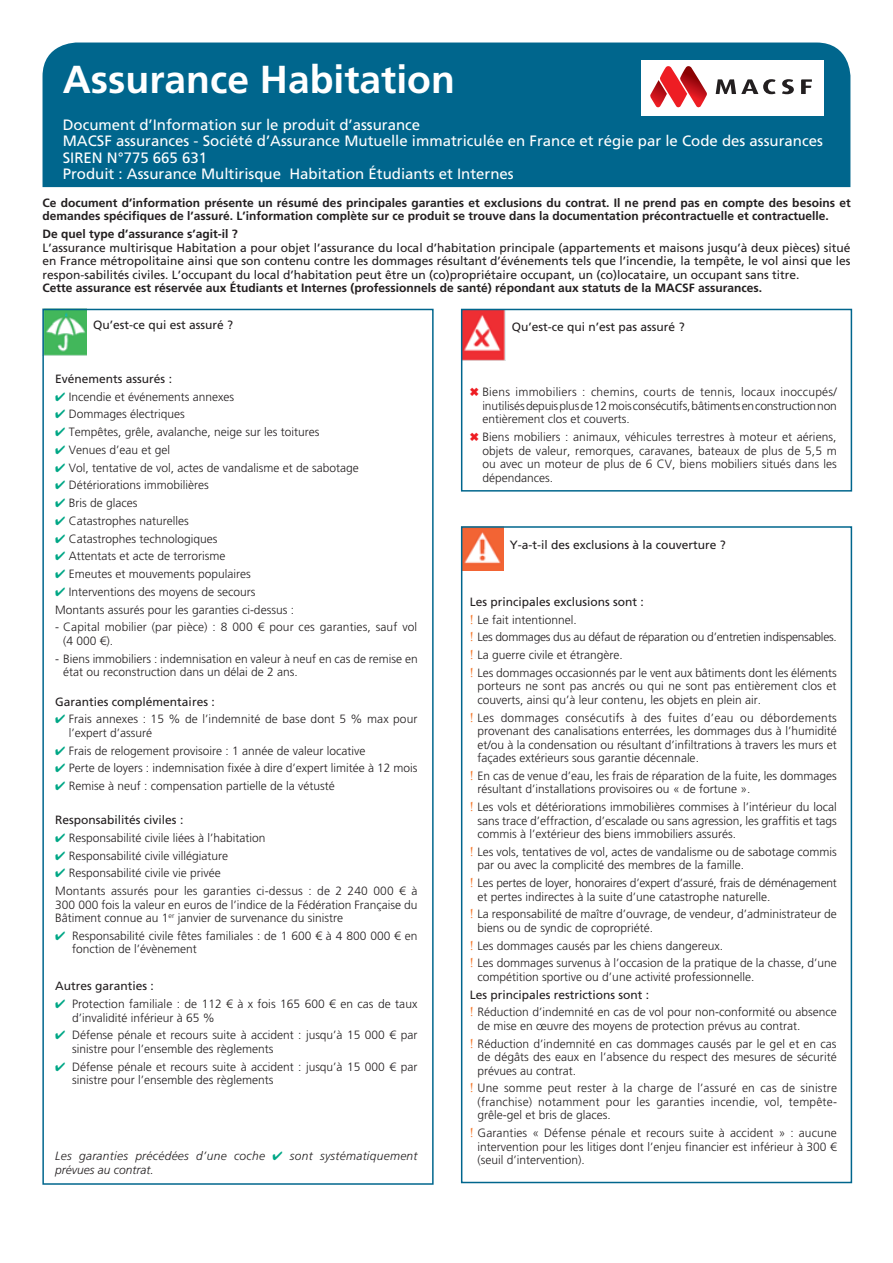
<style>
.page{position:relative;width:893px;height:1263px;background:#fff}
.page>*{position:absolute;margin:0;border:0;box-sizing:border-box;transform-origin:0 0}
.t1{font:700 39px "Frutiger LT Std";color:#fff}
.t2{font:15px/16.5px "Frutiger LT Std";color:#fff}
.t3{font:300 12px/13.5px "Frutiger LT Std";color:#231f20}
.t4{font:12px/13.5px "Frutiger LT Std";color:#231f20;text-align:justify}
.t5{font:700 12px/13.5px "Frutiger LT Std";color:#231f20}
.t6{font:300 12px/13.5px "Frutiger LT Std";letter-spacing:-.02em;color:#231f20}
.t7{font:italic 300 12px/13.5px "Frutiger LT Std";letter-spacing:.025em;color:#231f20}
.s1{color:#00a786}
.s2{color:#ee1d23}
</style>
<div class="page">
<div style="left:43px;top:43px;width:807px;height:144px;background:#00668d"></div>
<img style="left:45px;top:312px;width:41px;height:44px">
<img style="left:464px;top:312px;width:41px;height:49px">
<img style="left:464px;top:529px;width:39px;height:41px">
<div style="left:641px;top:61px;width:182px;height:55px;background:#fff"></div>
<svg style="left:650px;top:66px;width:57px;height:42px"></svg>
<svg style="left:801px;top:79px;width:11px;height:15px"></svg>
<svg style="left:782px;top:79px;width:12px;height:15px"></svg>
<svg style="left:716px;top:79px;width:59px;height:15px"></svg>
<div style="left:42px;top:309px;width:392px;height:876px;border:2px solid #00668d"></div>
<div style="left:461px;top:526px;width:391px;height:657px;border:2px solid #00668d"></div>
<div style="left:461px;top:309px;width:391px;height:183px;border:2px solid #00668d"></div>
<h1 class="t1" style="left:63px;top:57px;width:394px">Assurance Habitation</h1>
<p class="t2" style="left:63px;top:116px;width:762px">Document d’Information sur le produit d’assurance<br>MACSF assurances - Société d’Assurance Mutuelle immatriculée en France et régie par le Code des assurances SIREN N°775 665 631<br>Produit : Assurance Multirisque Habitation Étudiants et Internes</p>
<p class="t5" style="left:43px;top:196px;width:810px">Ce document d’information présente un résumé des principales garanties et exclusions du contrat. Il ne prend pas en compte des besoins et demandes spécifiques de l’assuré. L’information complète sur ce produit se trouve dans la documentation précontractuelle et contractuelle.</p>
<p class="t5" style="left:43px;top:227px;width:197px">De quel type d’assurance s’agit-il ?</p>
<p class="t4" style="left:43px;top:241px;width:809px">L’assurance multirisque Habitation a pour objet l’assurance du local d’habitation principale (appartements et maisons jusqu’à deux pièces) situé en France métropolitaine ainsi que son contenu contre les dommages résultant d’événements tels que l’incendie, la tempête, le vol ainsi que les respon-sabilités civiles. L’occupant du local d’habitation peut être un (co)propriétaire occupant, un (co)locataire, un occupant sans titre.</p>
<p class="t5" style="left:43px;top:281px;width:721px">Cette assurance est réservée aux Étudiants et Internes (professionnels de santé) répondant aux statuts de la MACSF assurances.</p>
<p class="t4" style="left:93px;top:318px;width:142px">Qu’est-ce qui est assuré ?</p>
<p class="t4" style="left:55px;top:372px;width:118px">Evénements assurés :</p>
<p class="t3" style="left:55px;top:390px;width:180px"><span class="s1">✔</span> Incendie et événements annexes</p>
<p class="t3" style="left:55px;top:408px;width:131px"><span class="s1">✔</span> Dommages électriques</p>
<p class="t3" style="left:55px;top:425px;width:266px"><span class="s1">✔</span> Tempêtes, grêle, avalanche, neige sur les toitures</p>
<p class="t3" style="left:55px;top:443px;width:116px"><span class="s1">✔</span> Venues d’eau et gel</p>
<p class="t3" style="left:55px;top:461px;width:305px"><span class="s1">✔</span> Vol, tentative de vol, actes de vandalisme et de sabotage</p>
<p class="t3" style="left:55px;top:479px;width:155px"><span class="s1">✔</span> Détériorations immobilières</p>
<p class="t3" style="left:55px;top:496px;width:84px"><span class="s1">✔</span> Bris de glaces</p>
<p class="t3" style="left:55px;top:514px;width:135px"><span class="s1">✔</span> Catastrophes naturelles</p>
<p class="t3" style="left:55px;top:532px;width:164px"><span class="s1">✔</span> Catastrophes technologiques</p>
<p class="t3" style="left:55px;top:550px;width:172px"><span class="s1">✔</span> Attentats et acte de terrorisme</p>
<p class="t3" style="left:55px;top:567px;width:197px"><span class="s1">✔</span> Emeutes et mouvements populaires</p>
<p class="t3" style="left:55px;top:583px;width:240px;line-height:17.7px"><span class="s1">✔</span> Interventions des moyens de secours<br>Montants assurés pour les garanties ci-dessus :</p>
<p class="t3" style="left:63px;top:621px;width:356px;text-indent:-8px">- Capital mobilier (par pièce) : 8 000 € pour ces garanties, sauf vol (4 000 €).</p>
<p class="t3" style="left:63px;top:652px;width:356px;text-indent:-8px">- Biens immobiliers : indemnisation en valeur à neuf en cas de remise en état ou reconstruction dans un délai de 2 ans.</p>
<p class="t4" style="left:55px;top:695px;width:161px">Garanties complémentaires :</p>
<p class="t3" style="left:69px;top:713px;width:350px;text-indent:-13px"><span class="s1">✔</span> Frais annexes : 15 % de l’indemnité de base dont 5 % max pour l’expert d’assuré</p>
<p class="t3" style="left:55px;top:744px;width:312px"><span class="s1">✔</span> Frais de relogement provisoire : 1 année de valeur locative</p>
<p class="t3" style="left:55px;top:762px;width:364px"><span class="s1">✔</span> Perte de loyers : indemnisation fixée à dire d’expert limitée à 12 mois</p>
<p class="t3" style="left:55px;top:779px;width:281px"><span class="s1">✔</span> Remise à neuf : compensation partielle de la vétusté</p>
<p class="t4" style="left:55px;top:813px;width:130px">Responsabilités civiles :</p>
<p class="t3" style="left:55px;top:831px;width:212px"><span class="s1">✔</span> Responsabilité civile liées à l’habitation</p>
<p class="t3" style="left:55px;top:849px;width:174px"><span class="s1">✔</span> Responsabilité civile villégiature</p>
<p class="t3" style="left:55px;top:864px;width:364px;line-height:17.7px"><span class="s1">✔</span> Responsabilité civile vie privée<br>Montants assurés pour les garanties ci-dessus : de 2 240 000 € à</p>
<p class="t3" style="left:55px;top:898px;width:364px">300 000 fois la valeur en euros de l’indice de la Fédération Française du<br>Bâtiment connue au 1<sup>er</sup> janvier de survenance du sinistre</p>
<p class="t3" style="left:72px;top:929px;width:347px;text-indent:-17px"><span class="s1">✔</span> Responsabilité civile fêtes familiales : de 1 600 € à 4 800 000 € en fonction de l’évènement</p>
<p class="t4" style="left:55px;top:979px;width:100px">Autres garanties :</p>
<p class="t3" style="left:72px;top:997px;width:347px;text-indent:-17px"><span class="s1">✔</span> Protection familiale : de 112 € à x fois 165 600 € en cas de taux d’invalidité inférieur à 65 %</p>
<p class="t3" style="left:72px;top:1029px;width:347px;text-indent:-17px"><span class="s1">✔</span> Défense pénale et recours suite à accident : jusqu’à 15 000 € par sinistre pour l’ensemble des règlements</p>
<p class="t3" style="left:72px;top:1060px;width:347px;text-indent:-17px"><span class="s1">✔</span> Défense pénale et recours suite à accident : jusqu’à 15 000 € par sinistre pour l’ensemble des règlements</p>
<p class="t7" style="left:55px;top:1149px;width:364px">Les garanties précédées d’une coche <span class="s1">✔</span> sont systématiquement prévues au contrat.</p>
<p class="t4" style="left:512px;top:320px;width:174px">Qu’est-ce qui n’est pas assuré ?</p>
<p class="t3" style="left:482px;top:386px;width:356px;text-align:justify;text-indent:-12px"><span class="s2">✖</span> Biens immobiliers : chemins, courts de tennis, locaux inoccupés/ inutilisés depuis plus de 12 mois consécutifs, bâtiments en construction non entièrement clos et couverts.</p>
<p class="t3" style="left:482px;top:430px;width:356px;text-align:justify;text-indent:-12px"><span class="s2">✖</span> Biens mobiliers : animaux, véhicules terrestres à moteur et aériens, objets de valeur, remorques, caravanes, bateaux de plus de 5,5 m ou avec un moteur de plus de 6 CV, biens mobiliers situés dans les dépendances.</p>
<p class="t4" style="left:510px;top:538px;width:218px">Y-a-t-il des exclusions à la couverture ?</p>
<p class="t4" style="left:470px;top:595px;width:176px">Les principales exclusions sont :</p>
<p class="t3" style="left:477px;top:611px;width:361px;line-height:17.7px">Le fait intentionnel.<br>Les dommages dus au défaut de réparation ou d’entretien indispensables.<br>La guerre civile et étrangère.<br>Les dommages occasionnés par le vent aux bâtiments dont les éléments</p>
<p class="t3" style="left:478px;top:680px;width:360px">porteurs ne sont pas ancrés ou qui ne sont pas entièrement clos et couverts, ainsi qu’à leur contenu, les objets en plein air.</p>
<p class="t3" style="left:478px;top:711px;width:361px;text-align:justify">Les dommages consécutifs à des fuites d’eau ou débordements provenant des canalisations enterrées, les dommages dus à l’humidité et/ou à la condensation ou résultant d’infiltrations à travers les murs et façades extérieurs sous garantie décennale.</p>
<p class="t3" style="left:478px;top:769px;width:361px">En cas de venue d’eau, les frais de réparation de la fuite, les dommages résultant d’installations provisoires ou « de fortune ».</p>
<p class="t3" style="left:478px;top:800px;width:361px;text-align:justify">Les vols et détériorations immobilières commises à l’intérieur du local sans trace d’effraction, d’escalade ou sans agression, les graffitis et tags commis à l’extérieur des biens immobiliers assurés.</p>
<p class="t3" style="left:478px;top:845px;width:361px">Les vols, tentatives de vol, actes de vandalisme ou de sabotage commis par ou avec la complicité des membres de la famille.</p>
<p class="t6" style="left:478px;top:876px;width:361px">Les pertes de loyer, honoraires d’expert d’assuré, frais de déménagement et pertes indirectes à la suite d’une catastrophe naturelle.</p>
<p class="t3" style="left:478px;top:908px;width:361px">La responsabilité de maître d’ouvrage, de vendeur, d’administrateur de biens ou de syndic de copropriété.</p>
<p class="t3" style="left:478px;top:937px;width:361px;line-height:17.7px">Les dommages causés par les chiens dangereux.<br>Les dommages survenus à l’occasion de la pratique de la chasse, d’une</p>
<p class="t3" style="left:478px;top:970px;width:278px">compétition sportive ou d’une activité professionnelle.</p>
<p class="t4" style="left:470px;top:988px;width:181px">Les principales restrictions sont :</p>
<p class="t3" style="left:478px;top:1006px;width:361px">Réduction d’indemnité en cas de vol pour non-conformité ou absence de mise en œuvre des moyens de protection prévus au contrat.</p>
<p class="t3" style="left:478px;top:1037px;width:361px;text-align:justify">Réduction d’indemnité en cas dommages causés par le gel et en cas de dégâts des eaux en l’absence du respect des mesures de sécurité prévues au contrat.</p>
<p class="t3" style="left:478px;top:1082px;width:361px;text-align:justify">Une somme peut rester à la charge de l’assuré en cas de sinistre (franchise) notamment pour les garanties incendie, vol, tempête&shy;grêle-gel et bris de glaces.</p>
<p class="t3" style="left:478px;top:1126px;width:361px;text-align:justify">Garanties « Défense pénale et recours suite à accident » : aucune intervention pour les litiges dont l’enjeu financier est inférieur à 300 € (seuil d’intervention).</p>
</div>
